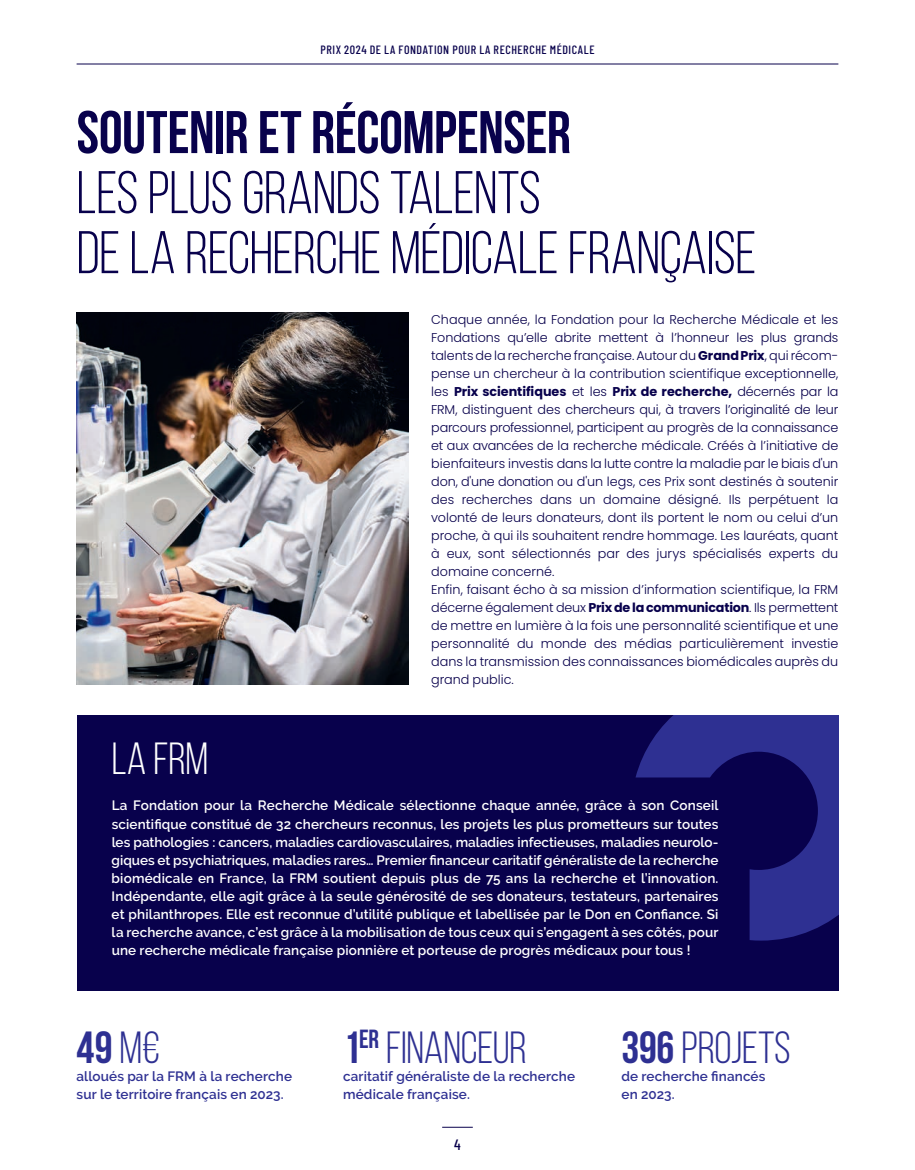
<style>
.page{position:relative;width:915px;height:1170px;background:#fff}
.page>*{position:absolute;margin:0;border:0;box-sizing:border-box;transform-origin:0 0}
.t1{font:60px/60px "Bebas Neue";letter-spacing:-.01em;color:#08014c}
.t2{font:45px "Bebas Neue";letter-spacing:-.005em;color:#2e3092}
.t3{font:45px "Bebas Neue";color:#fff}
.t4{font:700 45px "Bebas Neue";color:#2e3092}
.t5{font:500 15px "Barlow Condensed";color:#08014c}
.t6{font:600 13.5px/18px "Raleway";letter-spacing:.01em;color:#fff;text-align:justify}
.t7{font:600 13.5px/18px "Raleway";letter-spacing:.01em;color:#2e3092}
.t8{font:300 12.75px/18px "Poppins";color:#08014c;text-align:justify}
.t9{font:500 12px "Barlow Condensed";letter-spacing:.045em;color:#08014c}
.s1{font-weight:700}
.s2{font-weight:400}
</style>
<div class="page">
<hr style="left:442px;top:1126px;width:30px;height:1px;background:#08014c">
<hr style="left:77px;top:64px;width:761px;height:1px;background:#08014c">
<div style="left:77px;top:715px;width:761px;height:275px;background:#08014c"></div>
<img style="left:77px;top:313px;width:331px;height:371px">
<svg style="left:635px;top:715px;width:203px;height:225px"></svg>
<p class="t9" style="left:320px;top:41px;width:275px">PRIX 2024 DE LA FONDATION POUR LA RECHERCHE MÉDICALE</p>
<p class="t1" style="left:77px;top:102px;width:681px"><span class="s1">SOUTENIR ET RÉCOMPENSER<br></span>LES PLUS GRANDS TALENTS<br>DE LA RECHERCHE MÉDICALE FRANÇAISE</p>
<p class="t8" style="left:431px;top:311px;width:408px">Chaque année, la Fondation pour la Recherche Médicale et les Fondations qu’elle abrite mettent à l’honneur les plus grands talents de la recherche française. Autour du <span class="s1">Grand Prix</span>, qui récom&shy;pense un chercheur à la contribution scientifique exceptionnelle, les <span class="s1">Prix scientifiques</span> et les <span class="s1">Prix de recherche,</span> décernés par la FRM, distinguent des chercheurs qui, à travers l’originalité de leur parcours professionnel, participent au progrès de la connaissance et aux avancées de la recherche médicale. Créés à l’initiative de bienfaiteurs investis dans la lutte contre la maladie par le biais d'un don, d'une donation ou d'un legs, ces Prix sont destinés à soutenir des recherches dans un domaine désigné. Ils perpétuent la volonté de leurs donateurs, dont ils portent le nom ou celui d’un proche, à qui ils souhaitent rendre hommage. Les lauréats, quant à eux, sont sélectionnés par des jurys spécialisés experts du domaine concerné.</p>
<p class="t8" style="left:431px;top:581px;width:408px">Enfin, faisant écho à sa mission d’information scientifique, la FRM décerne également deux <span class="s1">Prix de la communication</span>. Ils permettent de mettre en lumière à la fois une personnalité scientifique et une personnalité du monde des médias particulièrement investie dans la transmission des connaissances biomédicales auprès du grand public.</p>
<p class="t3" style="left:112px;top:734px;width:98px">LA FRM</p>
<p class="t6" style="left:112px;top:796px;width:608px">La Fondation pour la Recherche Médicale sélectionne chaque année, grâce à son Conseil scientifique constitué de 32 chercheurs reconnus, les projets les plus prometteurs sur toutes les pathologies : cancers, maladies cardiovasculaires, maladies infectieuses, maladies neurolo&shy;giques et psychiatriques, maladies rares… Premier financeur caritatif généraliste de la recherche biomédicale en France, la FRM soutient depuis plus de 75 ans la recherche et l’innovation.<br>Indépendante, elle agit grâce à la seule générosité de ses donateurs, testateurs, partenaires et philanthropes. Elle est reconnue d’utilité publique et labellisée par le Don en Confiance. Si la recherche avance, c’est grâce à la mobilisation de tous ceux qui s’engagent à ses côtés, pour une recherche médicale française pionnière et porteuse de progrès médicaux pour tous !</p>
<p class="t4" style="left:77px;top:1022px;width:85px">49 <span class="s2">M€</span></p>
<p class="t7" style="left:77px;top:1066px;width:217px">alloués par la FRM à la recherche sur le territoire français en 2023.</p>
<p class="t2" style="left:343px;top:1022px;width:185px"><span class="s1">1</span><sup>ER</sup> FINANCEUR</p>
<p class="t7" style="left:343px;top:1066px;width:233px">caritatif généraliste de la recherche médicale française.</p>
<p class="t5" style="left:454px;top:1133px;width:8px">4</p>
<p class="t2" style="left:621px;top:1022px;width:171px"><span class="s1">396</span> PROJETS</p>
<p class="t7" style="left:621px;top:1066px;width:145px">de recherche financés en 2023.</p>
</div>
